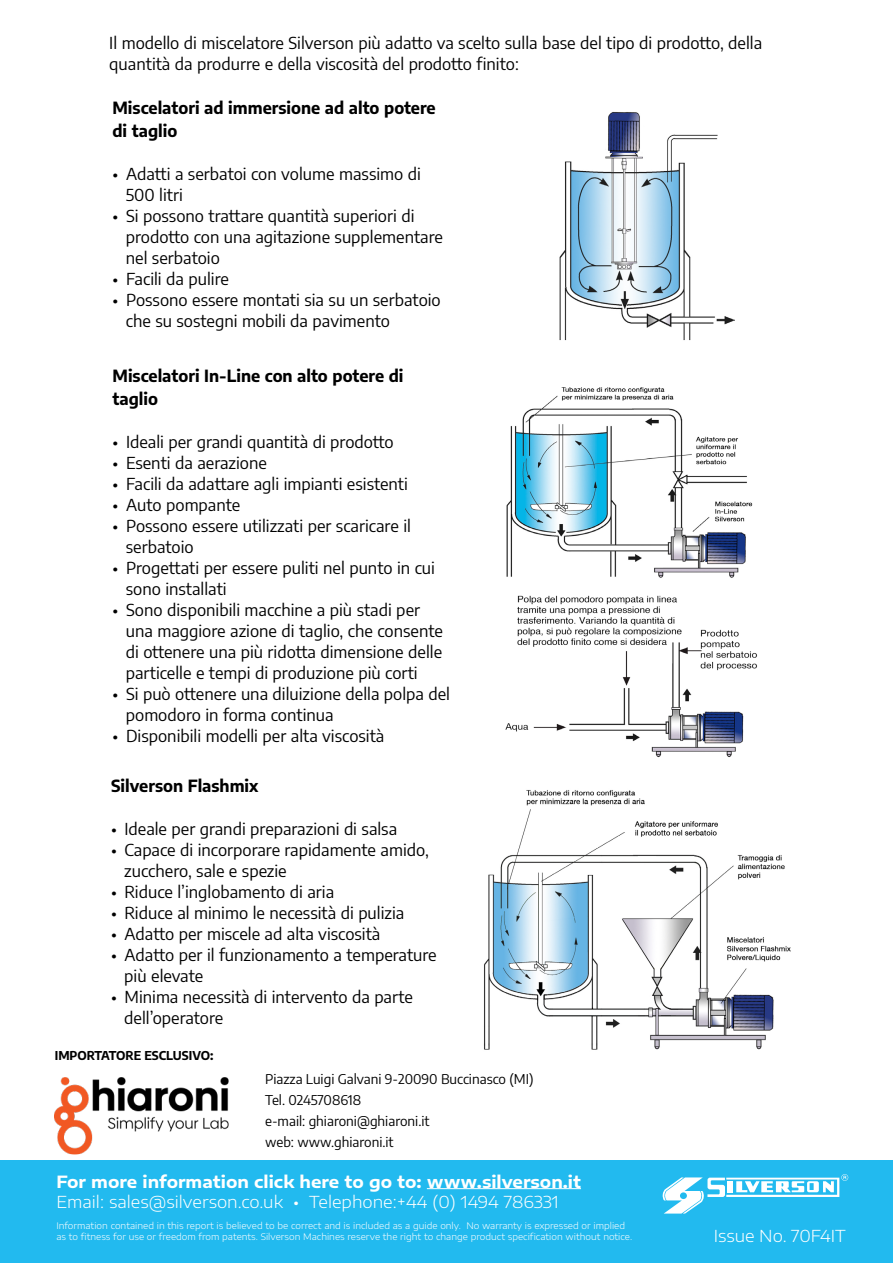
<style>
.page{position:relative;width:893px;height:1263px;background:#fff}
.page>*{position:absolute;margin:0;border:0;box-sizing:border-box;transform-origin:0 0}
.t1{font:16.5px/21px "Encode Sans";color:#000}
.t2{font:700 16.5px/22.5px "Encode Sans";color:#000}
.t3{font:300 16.5px "Encode Sans Expanded";color:#fff}
.t4{font:700 16.5px "Encode Sans Expanded";color:#fff}
.t5{font:13.5px/21px "Encode Sans";color:#000}
.t6{font:700 12px "Encode Sans";color:#000}
.t7{font:300 9px/10.8px "Encode Sans Expanded";color:#fff}
</style>
<div class="page">
<div style="left:0;top:1160px;width:893px;height:103px;background:#22baef"></div>
<hr style="left:427px;top:1188px;width:154px;height:1px;background:#fff">
<svg style="left:662px;top:1174px;width:186px;height:39px"></svg>
<img style="left:505px;top:387px;width:252px;height:371px">
<img style="left:484px;top:790px;width:307px;height:260px">
<img style="left:559px;top:111px;width:175px;height:230px">
<img style="left:55px;top:1077px;width:174px;height:78px">
<p class="t1" style="left:109px;top:31px;width:654px">Il modello di miscelatore Silverson più adatto va scelto sulla base del tipo di prodotto, della quantità da produrre e della viscosità del prodotto finito:</p>
<p class="t2" style="left:112px;top:96px;width:325px">Miscelatori ad immersione ad alto potere di taglio</p>
<p class="t1" style="left:126px;top:163px;width:297px;text-indent:-13px">• Adatti a serbatoi con volume massimo di<br>500 litri</p>
<p class="t1" style="left:126px;top:205px;width:319px;text-indent:-13px">• Si possono trattare quantità superiori di prodotto con una agitazione supplementare nel serbatoio</p>
<p class="t1" style="left:112px;top:268px;width:118px">• Facili da pulire</p>
<p class="t1" style="left:126px;top:289px;width:316px;text-indent:-13px">• Possono essere montati sia su un serbatoio che su sostegni mobili da pavimento</p>
<p class="t2" style="left:112px;top:364px;width:293px">Miscelatori In-Line con alto potere di taglio</p>
<p class="t1" style="left:112px;top:431px;width:283px">• Ideali per grandi quantità di prodotto</p>
<p class="t1" style="left:112px;top:452px;width:156px">• Esenti da aerazione</p>
<p class="t1" style="left:112px;top:473px;width:297px">• Facili da adattare agli impianti esistenti</p>
<p class="t1" style="left:112px;top:494px;width:129px">• Auto pompante</p>
<p class="t1" style="left:126px;top:515px;width:287px;text-indent:-13px">• Possono essere utilizzati per scaricare il serbatoio</p>
<p class="t1" style="left:126px;top:557px;width:311px;text-indent:-13px">• Progettati per essere puliti nel punto in cui sono installati</p>
<p class="t1" style="left:126px;top:599px;width:319px;text-indent:-13px">• Sono disponibili macchine a più stadi per una maggiore azione di taglio, che consente di ottenere una più ridotta dimensione delle particelle e tempi di produzione più corti</p>
<p class="t1" style="left:126px;top:683px;width:326px;text-indent:-13px">• Si può ottenere una diluizione della polpa del pomodoro in forma continua</p>
<p class="t1" style="left:112px;top:725px;width:273px">• Disponibili modelli per alta viscosità</p>
<p class="t2" style="left:111px;top:773px;width:149px">Silverson Flashmix</p>
<p class="t1" style="left:111px;top:818px;width:288px">• Ideale per grandi preparazioni di salsa</p>
<p class="t1" style="left:124px;top:839px;width:306px;text-indent:-13px">• Capace di incorporare rapidamente amido, zucchero, sale e spezie</p>
<p class="t1" style="left:111px;top:881px;width:225px">• Riduce l’inglobamento di aria</p>
<p class="t1" style="left:111px;top:902px;width:295px">• Riduce al minimo le necessità di pulizia</p>
<p class="t1" style="left:111px;top:923px;width:271px">• Adatto per miscele ad alta viscosità</p>
<p class="t1" style="left:124px;top:944px;width:314px;text-indent:-13px">• Adatto per il funzionamento a temperature più elevate</p>
<p class="t1" style="left:124px;top:986px;width:290px;text-indent:-13px">• Minima necessità di intervento da parte dell’operatore</p>
<p class="t6" style="left:55px;top:1047px;width:160px">IMPORTATORE ESCLUSIVO:</p>
<p class="t5" style="left:265px;top:1067px;width:270px">Piazza Luigi Galvani 9-20090 Buccinasco (MI)<br>Tel. 0245708618<br>e-mail: ghiaroni@ghiaroni.it<br>web: www.ghiaroni.it</p>
<p class="t4" style="left:56px;top:1169px;width:526px">For more information click here to go to: www.silverson.it</p>
<p class="t3" style="left:56px;top:1190px;width:504px">Email: sales@silverson.co.uk • Telephone:+44 (0) 1494 786331</p>
<p class="t7" style="left:56px;top:1220px;width:577px">Information contained in this report is believed to be correct and is included as a guide only. No warranty is expressed or implied as to fitness for use or freedom from patents. Silverson Machines reserve the right to change product specification without notice.</p>
<p class="t3" style="left:714px;top:1224px;width:134px">Issue No. 70F4IT</p>
</div>
